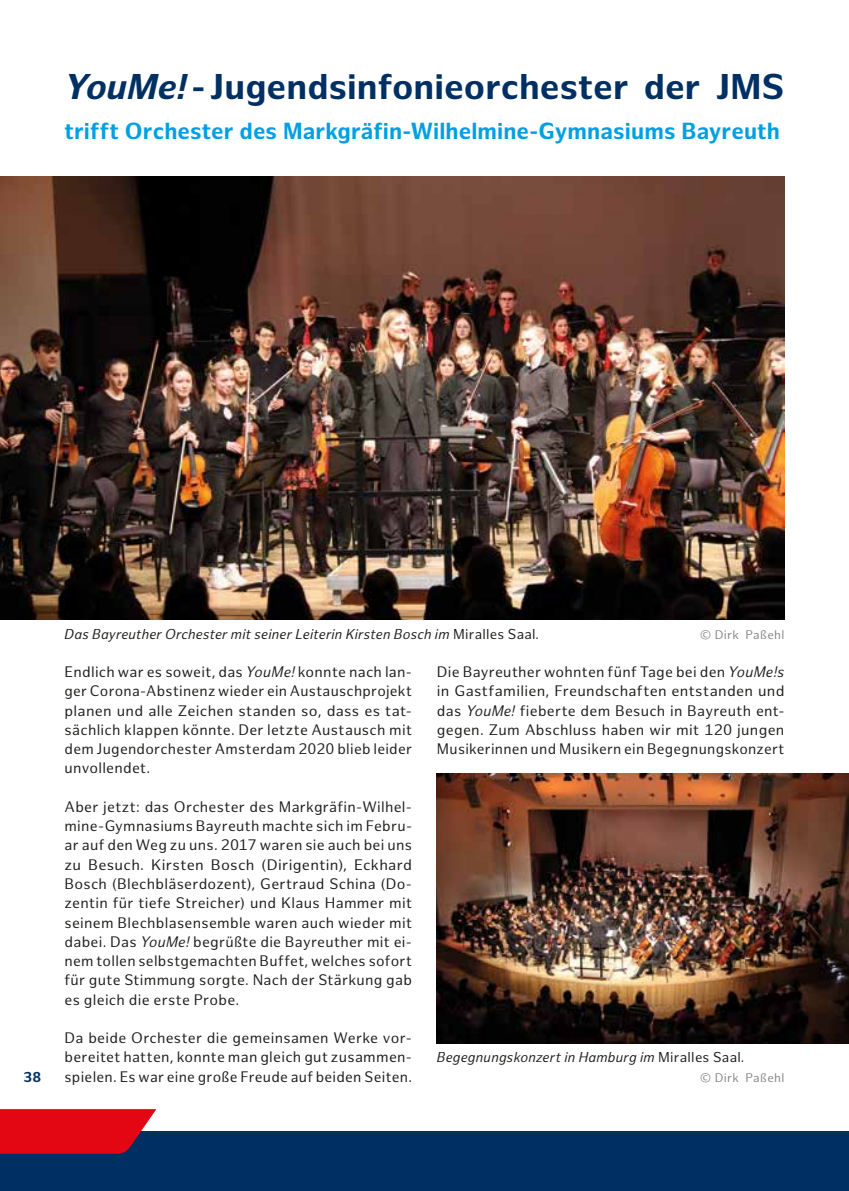
<style>
.page{position:relative;width:849px;height:1191px;background:#fff}
.page>*{position:absolute;margin:0;border:0;box-sizing:border-box;transform-origin:0 0}
.t1{font:700 35px "Hamburg Sans";color:#003063}
.t2{font:700 22.75px "Hamburg Sans";letter-spacing:.005em;color:#009fe3}
.t3{font:14.88px/19.2px "Hamburg Sans";letter-spacing:.02em;color:#1d1d1b;text-align:justify}
.t4{font:italic 14px "Hamburg Sans";letter-spacing:.015em;color:#1d1d1b}
.t5{font:700 14px "Hamburg Sans";color:#003063}
.t6{font:12.25px "Hamburg Sans";letter-spacing:.03em;color:#878787}
.s1{font-style:italic}
.s2{font-style:normal}
</style>
<div class="page">
<hr style="left:848px;top:1131px;width:1px;height:60px;background:#003063">
<img style="left:0;top:176px;width:784px;height:443px">
<img style="left:437px;top:773px;width:411px;height:270px">
<div style="left:0;top:1131px;width:848px;height:60px;background:#003063"></div>
<svg style="left:0;top:1109px;width:156px;height:44px"></svg>
<h1 class="t1" style="left:64px;top:67px;width:721px"><span class="s1">YouMe!</span>-Jugendsinfonieorchester der JMS</h1>
<h2 class="t2" style="left:64px;top:118px;width:716px">trifft Orchester des Markgräfin-Wilhelmine-Gymnasiums Bayreuth</h2>
<p class="t5" style="left:23px;top:1068px;width:19px">38</p>
<p class="t4" style="left:64px;top:625px;width:476px">Das Bayreuther Orchester mit seiner Leiterin Kirsten Bosch im <span class="s2">Miralles Saal</span>.</p>
<p class="t6" style="left:699px;top:627px;width:86px">© Dirk Paßehl</p>
<p class="t3" style="left:64px;top:663px;width:349px">Endlich war es soweit, das <span class="s1">YouMe!</span> konnte nach lan&shy;ger Corona-Abstinenz wieder ein Austauschprojekt planen und alle Zeichen standen so, dass es tat&shy;sächlich klappen könnte. Der letzte Austausch mit dem Jugendorchester Amsterdam 2020 blieb leider unvollendet.</p>
<p class="t3" style="left:64px;top:797px;width:349px">Aber jetzt: das Orchester des Markgräfin-Wilhel&shy;mine-Gymnasiums Bayreuth machte sich im Febru&shy;ar auf den Weg zu uns. 2017 waren sie auch bei uns zu Besuch. Kirsten Bosch (Dirigentin), Eckhard Bosch (Blechbläserdozent), Gertraud Schina (Do&shy;zentin für tiefe Streicher) und Klaus Hammer mit seinem Blechblasensemble waren auch wieder mit dabei. Das <span class="s1">YouMe!</span> begrüßte die Bayreuther mit ei&shy;nem tollen selbstgemachten Buffet, welches sofort für gute Stimmung sorgte. Nach der Stärkung gab es gleich die erste Probe.</p>
<p class="t3" style="left:64px;top:1028px;width:349px">Da beide Orchester die gemeinsamen Werke vor&shy;bereitet hatten, konnte man gleich gut zusammen&shy;spielen. Es war eine große Freude auf beiden Seiten.</p>
<p class="t3" style="left:437px;top:663px;width:349px">Die Bayreuther wohnten fünf Tage bei den <span class="s1">YouMe!s </span>in Gastfamilien, Freundschaften entstanden und das <span class="s1">YouMe!</span> fieberte dem Besuch in Bayreuth ent&shy;gegen. Zum Abschluss haben wir mit 120 jungen Musikerinnen und Musikern ein Begegnungskonzert</p>
<p class="t4" style="left:437px;top:1049px;width:309px">Begegnungskonzert in Hamburg im <span class="s2">Miralles Saal</span>.</p>
<p class="t6" style="left:699px;top:1070px;width:86px">© Dirk Paßehl</p>
</div>
